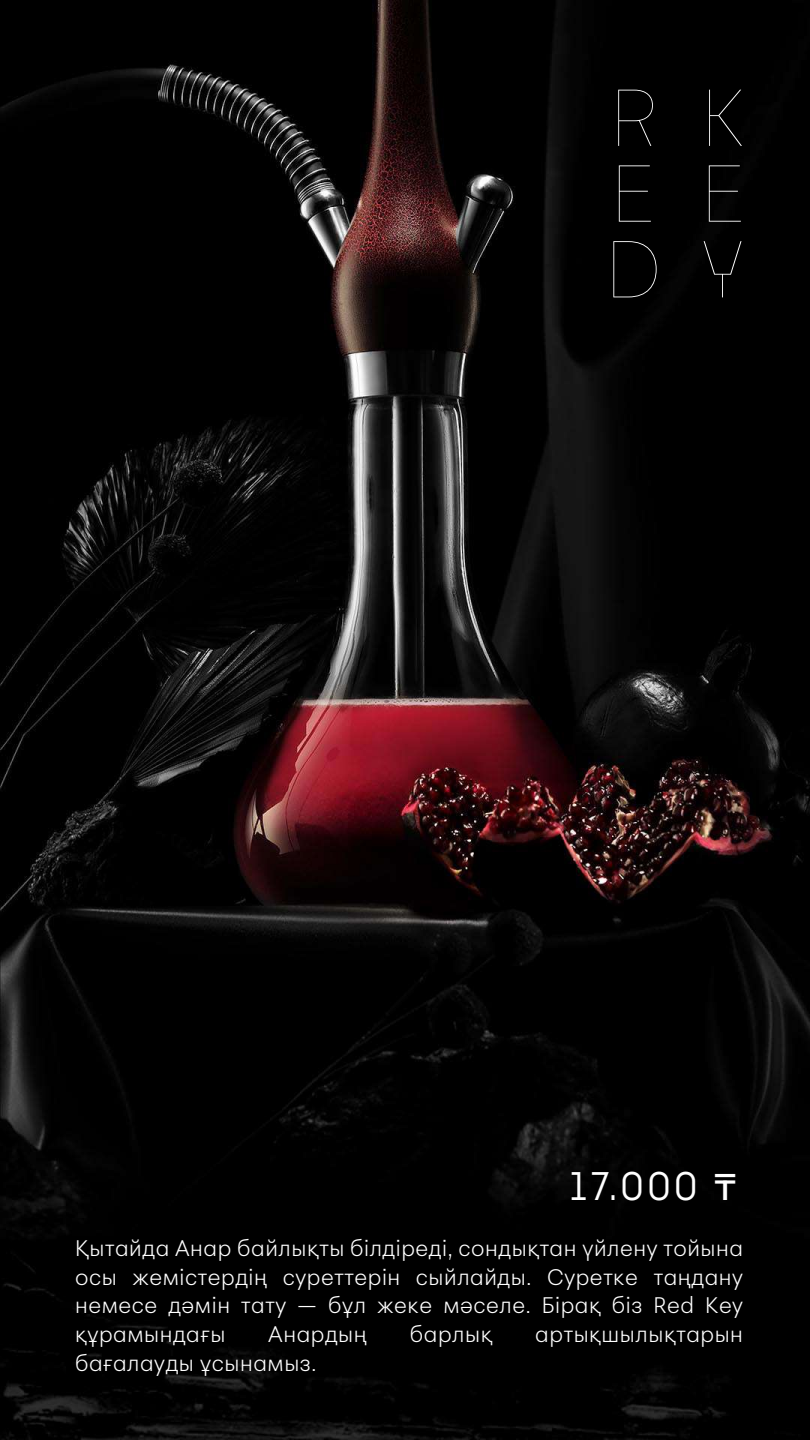
<style>
.page{position:relative;width:810px;height:1440px;background:#fff}
.page>*{position:absolute;margin:0;border:0;box-sizing:border-box;transform-origin:0 0}
.t1{font:100 75px/75.8px "Noka Trial";color:#fff;text-align:justify}
.t2{font:500 37.2px "Noka Trial";color:#fff}
.t3{font:22.5px/28.5px "Peridot PE Variable";letter-spacing:.025em;color:#fff;text-align:justify}
.s1{font-family:"Peridot PE Variable";font-weight:400}
</style>
<div class="page">
<img style="left:0;top:0;width:810px;height:1440px">
<h1 class="t1" style="left:605px;top:78px;width:53px">R E D</h1>
<h1 class="t1" style="left:701px;top:78px;width:43px">K E Y</h1>
<h2 class="t2" style="left:568px;top:1163px;width:171px">17.000 <span class="s1">₸</span></h2>
<p class="t3" style="left:75px;top:1232px;width:670px">Қытайда Анар байлықты білдіреді, сондықтан үйлену тойына осы жемістердің суреттерін сыйлайды. Суретке таңдану немесе дәмін тату — бұл жеке мәселе. Бірақ біз Red Key құрамындағы</p>
<p class="t3" style="left:268px;top:1318px;width:100px">Анардың</p>
<p class="t3" style="left:410px;top:1318px;width:84px">барлық</p>
<p class="t3" style="left:535px;top:1318px;width:209px">артықшылықтарын</p>
<p class="t3" style="left:75px;top:1346px;width:243px">бағалауды ұсынамыз.</p>
</div>
